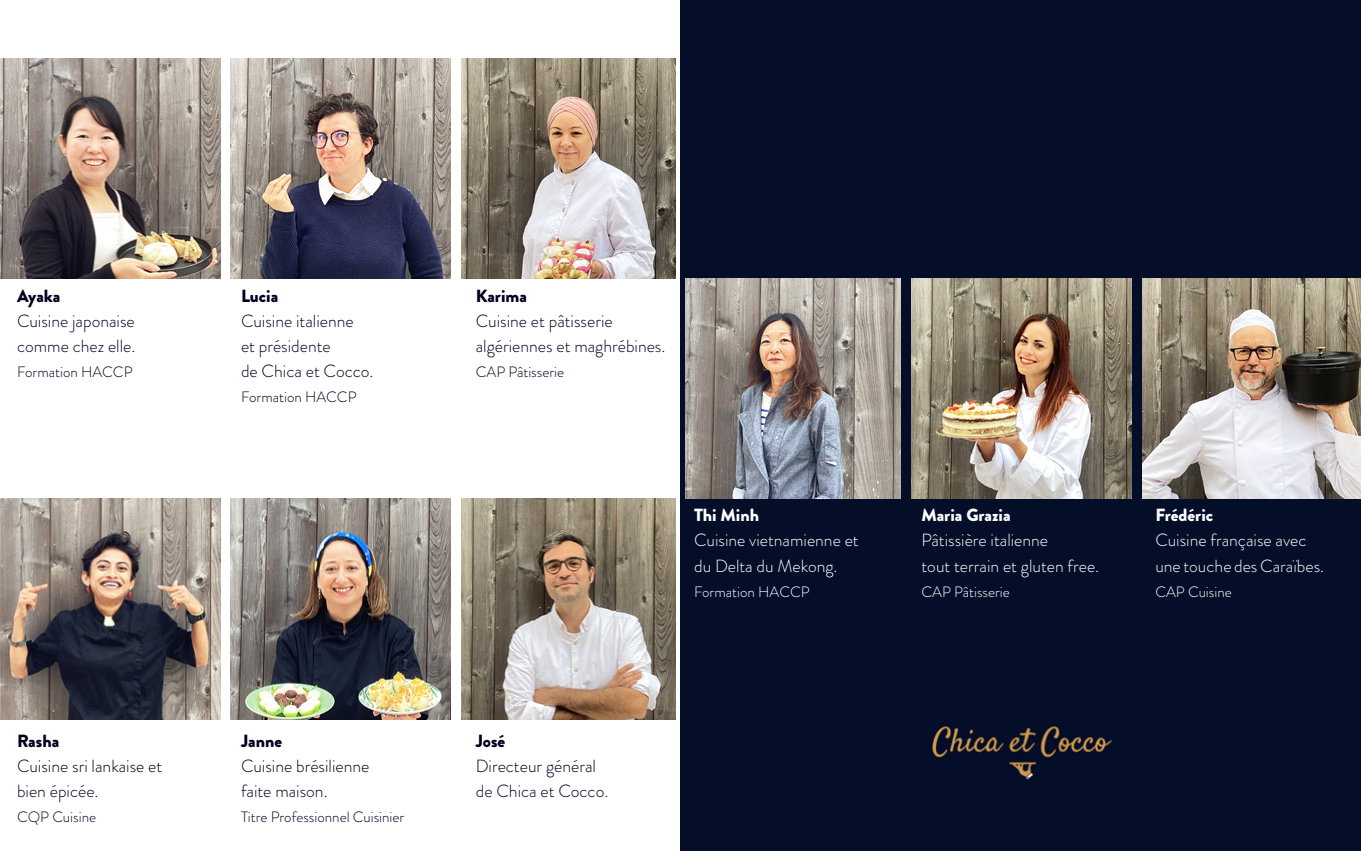
<style>
.page{position:relative;width:1361px;height:851px;background:#fff}
.page>*{position:absolute;margin:0;border:0;box-sizing:border-box;transform-origin:0 0}
.t1{font:300 17.6px/25.2px "Brandon Grotesque";color:#000021}
.t2{font:300 17.6px/25.2px "Brandon Grotesque";color:#fff}
.t3{font:900 17.6px "Brandon Grotesque";color:#000021}
.t4{font:900 17.6px "Brandon Grotesque";color:#fff}
.t5{font:300 15px "Brandon Grotesque";color:#000021}
.t6{font:300 15px "Brandon Grotesque";color:#fff}
</style>
<div class="page">
<img style="left:231px;top:58px;width:220px;height:220px">
<img style="left:0;top:58px;width:220px;height:220px">
<img style="left:462px;top:58px;width:214px;height:220px">
<img style="left:231px;top:498px;width:220px;height:221px">
<img style="left:0;top:498px;width:220px;height:221px">
<img style="left:462px;top:498px;width:214px;height:221px">
<div style="left:680px;top:0;width:681px;height:850px;background:#040e29"></div>
<img style="left:931px;top:726px;width:181px;height:54px">
<img style="left:911px;top:278px;width:220px;height:220px">
<img style="left:685px;top:278px;width:216px;height:220px">
<img style="left:1142px;top:278px;width:219px;height:220px">
<p class="t3" style="left:17px;top:283px;width:45px">Ayaka</p>
<p class="t1" style="left:17px;top:308px;width:120px">Cuisine japonaise comme chez elle.</p>
<p class="t5" style="left:17px;top:361px;width:117px">Formation HACCP</p>
<p class="t3" style="left:17px;top:728px;width:44px">Rasha</p>
<p class="t1" style="left:17px;top:753px;width:147px">Cuisine sri lankaise et bien épicée.</p>
<p class="t5" style="left:17px;top:806px;width:81px">CQP Cuisine</p>
<p class="t3" style="left:241px;top:283px;width:39px">Lucia</p>
<p class="t1" style="left:241px;top:308px;width:134px">Cuisine italienne<br>et présidente<br>de Chica et Cocco.</p>
<p class="t5" style="left:241px;top:386px;width:117px">Formation HACCP</p>
<p class="t3" style="left:241px;top:728px;width:43px">Janne</p>
<p class="t1" style="left:241px;top:753px;width:130px">Cuisine brésilienne faite maison.</p>
<p class="t5" style="left:241px;top:806px;width:165px">Titre Professionnel Cuisinier</p>
<p class="t3" style="left:476px;top:283px;width:53px">Karima</p>
<p class="t1" style="left:476px;top:308px;width:191px">Cuisine et pâtisserie algériennes et maghrébines.</p>
<p class="t5" style="left:476px;top:361px;width:90px">CAP Pâtisserie</p>
<p class="t4" style="left:694px;top:502px;width:66px">Thi Minh</p>
<p class="t2" style="left:694px;top:527px;width:166px">Cuisine vietnamienne et du Delta du Mekong.</p>
<p class="t6" style="left:694px;top:581px;width:117px">Formation HACCP</p>
<p class="t3" style="left:476px;top:728px;width:31px">José</p>
<p class="t1" style="left:476px;top:753px;width:134px">Directeur général de Chica et Cocco.</p>
<p class="t4" style="left:921px;top:502px;width:91px">Maria Grazia</p>
<p class="t2" style="left:921px;top:527px;width:179px">Pâtissière italienne<br>tout terrain et gluten free.</p>
<p class="t6" style="left:921px;top:581px;width:90px">CAP Pâtisserie</p>
<p class="t4" style="left:1155px;top:502px;width:59px">Frédéric</p>
<p class="t2" style="left:1155px;top:527px;width:170px">Cuisine française avec une touche des Caraïbes.</p>
<p class="t6" style="left:1155px;top:581px;width:78px">CAP Cuisine</p>
</div>
